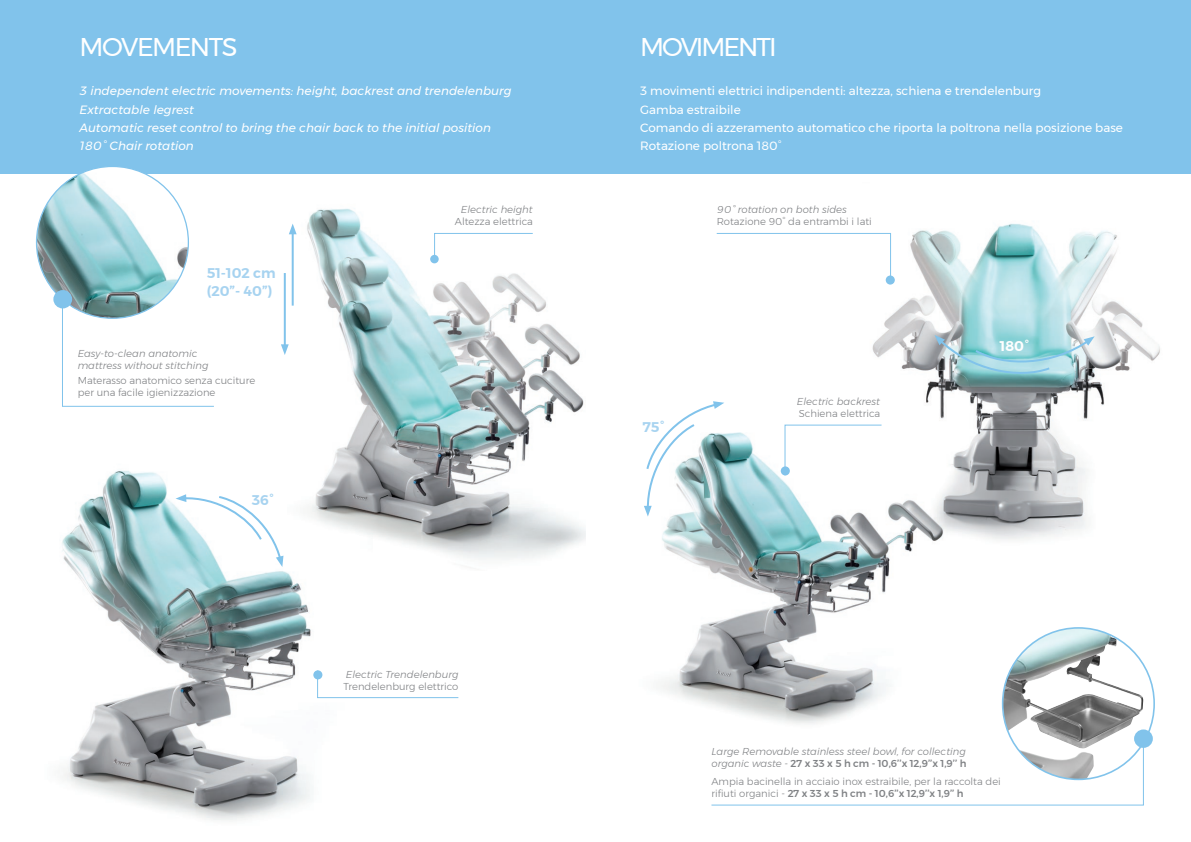
<style>
.page{position:relative;width:1191px;height:842px;background:#fff}
.page>*{position:absolute;margin:0;border:0;box-sizing:border-box;transform-origin:0 0}
.t1{font:25.6px "Montserrat";letter-spacing:-.075em;color:#fff}
.DescrizioneFotine{font:600 14px "Montserrat";color:#a7d3f0}
.DescrizioneFotine-2{font:600 14px "Montserrat";color:#fff}
.Ideal_For{font:12px "Montserrat";color:#fff}
.Ideal_For-2{font:italic 12px "Montserrat";color:#fff}
.DescrizioneFotine-3{font:italic 300 10px/12px "Montserrat";color:#808285}
.DescrizioneFotine-4{font:300 10px/12px "Montserrat";color:#808285}
.s1{font-style:normal}
.s2{font-weight:500;font-style:normal}
.s3{font-weight:500}
</style>
<div class="page">
<img style="left:289px;top:208px;width:296px;height:352px">
<img style="left:62px;top:434px;width:310px;height:386px">
<svg style="left:175px;top:494px;width:108px;height:73px"></svg>
<div style="left:0;top:0;width:1191px;height:173px;background:#81c3eb"></div>
<svg style="left:316px;top:669px;width:143px;height:30px"></svg>
<div style="left:313px;top:670px;width:9px;height:9px;background:#81c3eb;border-radius:50%"></div>
<img style="left:37px;top:166px;width:151px;height:152px;border-radius:76px">
<svg style="left:61px;top:298px;width:153px;height:109px"></svg>
<div style="left:53px;top:290px;width:19px;height:18px;background:#81c3eb;border-radius:50%"></div>
<svg style="left:433px;top:232px;width:101px;height:29px"></svg>
<div style="left:430px;top:255px;width:9px;height:8px;background:#81c3eb;border-radius:50%"></div>
<hr style="left:292px;top:230px;width:2px;height:76px;background:#81c3eb">
<svg style="left:289px;top:224px;width:8px;height:10px"></svg>
<hr style="left:284px;top:273px;width:2px;height:75px;background:#81c3eb">
<svg style="left:281px;top:344px;width:8px;height:11px"></svg>
<svg style="left:711px;top:748px;width:433px;height:58px"></svg>
<svg style="left:1002px;top:628px;width:152px;height:151px"></svg>
<img style="left:1004px;top:628px;width:139px;height:120px">
<img style="left:647px;top:432px;width:243px;height:292px">
<img style="left:863px;top:223px;width:297px;height:331px">
<svg style="left:644px;top:401px;width:80px;height:115px"></svg>
<svg style="left:934px;top:335px;width:160px;height:44px;background:#9cc9d0"></svg>
<svg style="left:784px;top:424px;width:98px;height:52px"></svg>
<svg style="left:716px;top:232px;width:175px;height:46px"></svg>
<div style="left:780px;top:466px;width:10px;height:9px;background:#81c3eb;border-radius:50%"></div>
<div style="left:885px;top:275px;width:9px;height:10px;background:#81c3eb;border-radius:50%"></div>
<div style="left:1134px;top:729px;width:18px;height:19px;background:#81c3eb;border-radius:50%"></div>
<p class="t1" style="left:80px;top:28px;width:159px">MOVEMENTS</p>
<p class="Ideal_For-2" style="left:80px;top:82px;width:433px">3 independent electric movements: height, backrest and trendelenburg</p>
<p class="Ideal_For-2" style="left:80px;top:100px;width:116px">Extractable legrest</p>
<p class="Ideal_For-2" style="left:80px;top:119px;width:413px">Automatic reset control to bring the chair back to the initial position</p>
<p class="Ideal_For-2" style="left:80px;top:137px;width:116px">180° Chair rotation</p>
<p class="DescrizioneFotine" style="left:207px;top:262px;width:70px">51-102 cm</p>
<p class="DescrizioneFotine" style="left:207px;top:280px;width:67px">(20”- 40”)</p>
<p class="DescrizioneFotine-3" style="left:78px;top:347px;width:121px">Easy-to-clean anatomic</p>
<p class="DescrizioneFotine-3" style="left:78px;top:359px;width:132px">mattress without stitching</p>
<p class="DescrizioneFotine-4" style="left:78px;top:374px;width:179px">Materasso anatomico senza cuciture per una facile igienizzazione</p>
<p class="DescrizioneFotine" style="left:252px;top:488px;width:24px">36°</p>
<p class="DescrizioneFotine-3" style="left:461px;top:203px;width:73px">Electric height</p>
<p class="DescrizioneFotine-4" style="left:455px;top:215px;width:79px">Altezza elettrica</p>
<p class="DescrizioneFotine-3" style="left:346px;top:668px;width:114px">Electric Trendelenburg</p>
<p class="DescrizioneFotine-4" style="left:343px;top:680px;width:116px">Trendelenburg elettrico</p>
<p class="t1" style="left:640px;top:28px;width:138px">MOVIMENTI</p>
<p class="Ideal_For" style="left:640px;top:82px;width:402px">3 movimenti elettrici indipendenti: altezza, schiena e trendelenburg</p>
<p class="Ideal_For" style="left:640px;top:100px;width:102px">Gamba estraibile</p>
<p class="Ideal_For" style="left:640px;top:119px;width:484px">Comando di azzeramento automatico che riporta la poltrona nella posizione base</p>
<p class="Ideal_For" style="left:640px;top:137px;width:143px">Rotazione poltrona 180°</p>
<p class="DescrizioneFotine-3" style="left:716px;top:203px;width:132px">90° rotation on both sides</p>
<p class="DescrizioneFotine-4" style="left:716px;top:215px;width:157px">Rotazione 90° da entrambi i lati</p>
<p class="DescrizioneFotine" style="left:642px;top:416px;width:23px">75°</p>
<p class="DescrizioneFotine-3" style="left:797px;top:396px;width:85px">Electric backrest<br><span class="s1">Schiena elettrica</span></p>
<p class="DescrizioneFotine-2" style="left:1000px;top:334px;width:31px">180°</p>
<p class="DescrizioneFotine-3" style="left:711px;top:746px;width:256px">Large Removable stainless steel bowl, for collecting organic waste - <span class="s2">27 x 33 x 5 h cm - 10,6’’x 12,9’’x 1,9’’ h</span></p>
<p class="DescrizioneFotine-4" style="left:711px;top:775px;width:291px">Ampia bacinella in acciaio inox estraibile, per la raccolta dei rifiuti organici - <span class="s3">27 x 33 x 5 h cm - 10,6’’x 12,9’’x 1,9’’ h</span></p>
</div>
